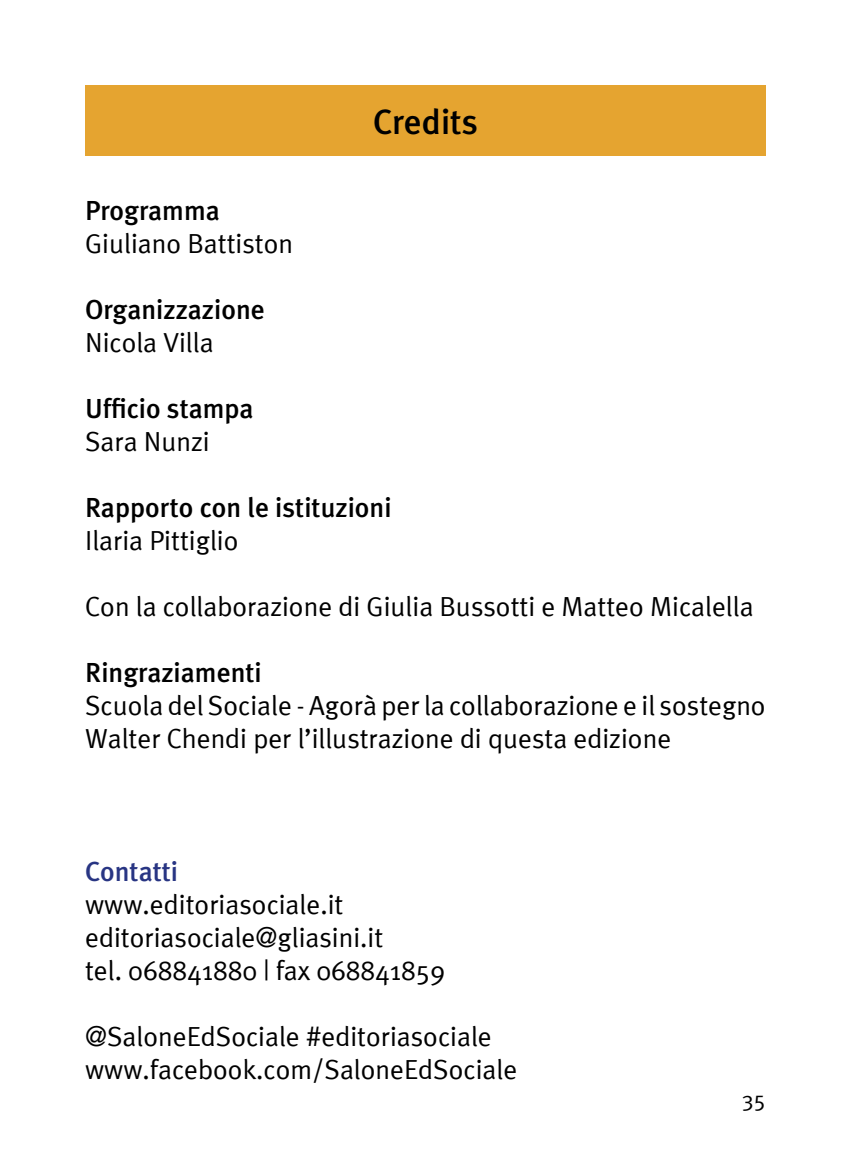
<style>
.page{position:relative;width:851px;height:1170px;background:#fff}
.page>*{position:absolute;margin:0;border:0;box-sizing:border-box;transform-origin:0 0}
.t1{font:500 35px "Meta Plus";color:#000}
.t2{font:27.5px/33px "Meta Plus Normal";color:#000}
.t3{font:500 27.5px "Meta Plus";color:#000}
.t4{font:500 27.5px "Meta Plus";color:#283583}
.t5{font:22.5px "Meta Plus Normal";color:#000}
</style>
<div class="page">
<div style="left:85px;top:85px;width:680px;height:71px;background:#e5a430"></div>
<p class="t3" style="left:85px;top:195px;width:136px">Programma</p>
<p class="t2" style="left:85px;top:227px;width:209px">Giuliano Battiston</p>
<p class="t3" style="left:85px;top:294px;width:181px">Organizzazione</p>
<p class="t2" style="left:85px;top:326px;width:130px">Nicola Villa</p>
<p class="t3" style="left:85px;top:393px;width:170px">Ufficio stampa</p>
<p class="t2" style="left:85px;top:425px;width:126px">Sara Nunzi</p>
<p class="t1" style="left:373px;top:102px;width:106px">Credits</p>
<p class="t3" style="left:85px;top:492px;width:308px">Rapporto con le istituzioni</p>
<p class="t2" style="left:85px;top:524px;width:155px">Ilaria Pittiglio</p>
<p class="t2" style="left:85px;top:590px;width:670px">Con la collaborazione di Giulia Bussotti e Matteo Micalella</p>
<p class="t3" style="left:85px;top:657px;width:178px">Ringraziamenti</p>
<p class="t2" style="left:85px;top:689px;width:682px">Scuola del Sociale - Agorà per la collaborazione e il sostegno<br>Walter Chendi per l’illustrazione di questa edizione</p>
<p class="t4" style="left:85px;top:855px;width:94px">Contatti</p>
<p class="t2" style="left:85px;top:887px;width:362px">www.editoriasociale.it editoriasociale@gliasini.it<br>tel. 068841880 | fax 068841859</p>
<p class="t2" style="left:85px;top:1019px;width:433px">@SaloneEdSociale #editoriasociale www.facebook.com/SaloneEdSociale</p>
<p class="t5" style="left:741px;top:1086px;width:26px">35</p>
</div>
